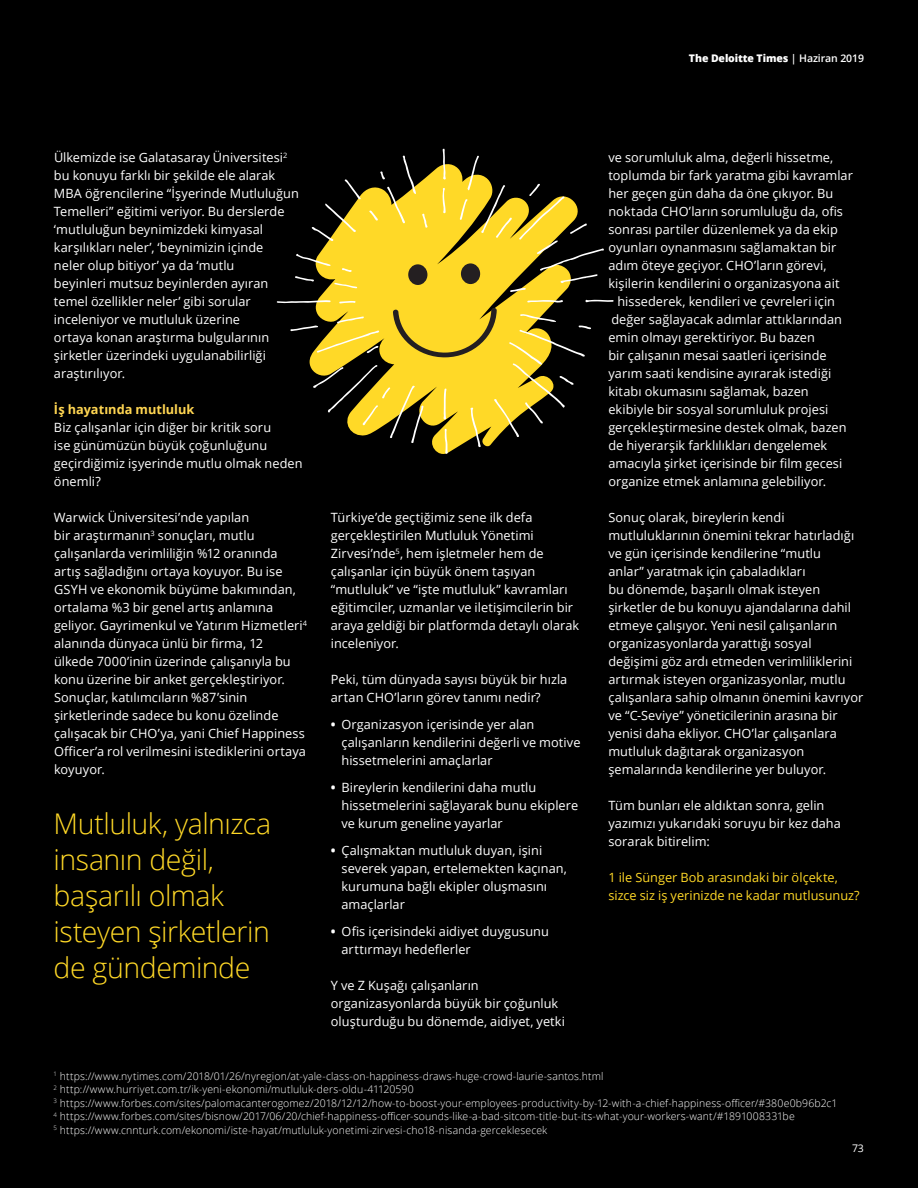
<style>
.page{position:relative;width:918px;height:1188px;background:#000}
.page>*{position:absolute;margin:0;border:0;box-sizing:border-box;transform-origin:0 0}
.t1{font:300 28.5px/36px "Open Sans";letter-spacing:-.02em;color:#ffd927}
.t2{font:12.75px/18px "Open Sans";letter-spacing:.005em;color:#fff}
.t3{font:12.75px/18px "Open Sans";color:#ffd927}
.t4{font:700 12.75px "Open Sans";color:#ffd652}
.t5{font:300 10.5px/13.5px "Open Sans";letter-spacing:.01em;color:#fff}
.t6{font:800 10.5px "Open Sans";letter-spacing:-.01em;color:#fff}
.t7{font:10.5px "Open Sans";color:#fff}
.s1{font-weight:600}
.s2{font-weight:700}
</style>
<div class="page">
<svg style="left:316px;top:164px;width:248px;height:136px;background:#debd22"></svg>
<svg style="left:296px;top:254px;width:35px;height:12px"></svg>
<svg style="left:443px;top:149px;width:3px;height:31px"></svg>
<svg style="left:311px;top:179px;width:50px;height:62px"></svg>
<svg style="left:442px;top:188px;width:4px;height:25px"></svg>
<svg style="left:334px;top:283px;width:23px;height:5px"></svg>
<svg style="left:295px;top:276px;width:19px;height:6px"></svg>
<svg style="left:460px;top:156px;width:144px;height:136px"></svg>
<svg style="left:422px;top:214px;width:6px;height:14px"></svg>
<svg style="left:342px;top:268px;width:10px;height:4px"></svg>
<svg style="left:369px;top:156px;width:47px;height:67px"></svg>
<div style="left:461px;top:263px;width:19px;height:21px;background:#241f21;border-radius:50%"></div>
<div style="left:408px;top:264px;width:20px;height:21px;background:#241f21;border-radius:50%"></div>
<svg style="left:277px;top:300px;width:337px;height:154px"></svg>
<p class="t6" style="left:689px;top:50px;width:177px">The Deloitte Times <span class="s1">| Haziran 2019</span></p>
<p class="t2" style="left:54px;top:148px;width:246px">Ülkemizde ise Galatasaray Üniversitesi<sup>2 </sup>bu konuyu farklı bir şekilde ele alarak MBA öğrencilerine “İşyerinde Mutluluğun Temelleri” eğitimi veriyor. Bu derslerde ‘mutluluğun beynimizdeki kimyasal karşılıkları neler’, ‘beynimizin içinde<br>neler olup bitiyor’ ya da ‘mutlu<br>beyinleri mutsuz beyinlerden ayıran temel özellikler neler’ gibi sorular inceleniyor ve mutluluk üzerine<br>ortaya konan araştırma bulgularının şirketler üzerindeki uygulanabilirliği araştırılıyor.</p>
<p class="t4" style="left:54px;top:400px;width:142px">İş hayatında mutluluk</p>
<p class="t2" style="left:54px;top:418px;width:250px">Biz çalışanlar için diğer bir kritik soru<br>ise günümüzün büyük çoğunluğunu geçirdiğimiz işyerinde mutlu olmak neden önemli?</p>
<p class="t2" style="left:54px;top:508px;width:255px">Warwick Üniversitesi’nde yapılan<br>bir araştırmanın<sup>3</sup> sonuçları, mutlu çalışanlarda verimliliğin %12 oranında artış sağladığını ortaya koyuyor. Bu ise GSYH ve ekonomik büyüme bakımından, ortalama %3 bir genel artış anlamına geliyor. Gayrimenkul ve Yatırım Hizmetleri<sup>4 </sup>alanında dünyaca ünlü bir firma, 12<br>ülkede 7000’inin üzerinde çalışanıyla bu konu üzerine bir anket gerçekleştiriyor.<br>Sonuçlar, katılımcıların %87’sinin şirketlerinde sadece bu konu özelinde çalışacak bir CHO’ya, yani Chief Happiness Officer’a rol verilmesini istediklerini ortaya koyuyor.</p>
<p class="t2" style="left:331px;top:508px;width:250px">Türkiye’de geçtiğimiz sene ilk defa gerçekleştirilen Mutluluk Yönetimi Zirvesi’nde<sup>5</sup>, hem işletmeler hem de çalışanlar için büyük önem taşıyan “mutluluk” ve “işte mutluluk” kavramları eğitimciler, uzmanlar ve iletişimcilerin bir araya geldiği bir platformda detaylı olarak inceleniyor.</p>
<p class="t2" style="left:331px;top:670px;width:238px">Peki, tüm dünyada sayısı büyük bir hızla artan CHO’ların görev tanımı nedir?</p>
<p class="t2" style="left:341px;top:715px;width:241px;text-indent:-11px"><span class="s2">•</span> Organizasyon içerisinde yer alan çalışanların kendilerini değerli ve motive hissetmelerini amaçlarlar</p>
<p class="t2" style="left:341px;top:778px;width:238px;text-indent:-11px"><span class="s2">•</span> Bireylerin kendilerini daha mutlu hissetmelerini sağlayarak bunu ekiplere ve kurum geneline yayarlar</p>
<p class="t2" style="left:341px;top:841px;width:227px;text-indent:-11px"><span class="s2">•</span> Çalışmaktan mutluluk duyan, işini severek yapan, ertelemekten kaçınan, kurumuna bağlı ekipler oluşmasını amaçlarlar</p>
<p class="t2" style="left:341px;top:922px;width:209px;text-indent:-11px"><span class="s2">•</span> Ofis içerisindeki aidiyet duygusunu arttırmayı hedeflerler</p>
<p class="t2" style="left:331px;top:976px;width:236px">Y ve Z Kuşağı çalışanların organizasyonlarda büyük bir çoğunluk oluşturduğu bu dönemde, aidiyet, yetki</p>
<h1 class="t1" style="left:54px;top:805px;width:219px">Mutluluk, yalnızca insanın değil, başarılı olmak isteyen şirketlerin de gündeminde</h1>
<p class="t2" style="left:608px;top:148px;width:246px">ve sorumluluk alma, değerli hissetme, toplumda bir fark yaratma gibi kavramlar her geçen gün daha da öne çıkıyor. Bu noktada CHO’ların sorumluluğu da, ofis sonrası partiler düzenlemek ya da ekip oyunları oynanmasını sağlamaktan bir adım öteye geçiyor. CHO’ların görevi, kişilerin kendilerini o organizasyona ait</p>
<p class="t2" style="left:608px;top:292px;width:240px;text-indent:9px">hissederek, kendileri ve çevreleri için değer sağlayacak adımlar attıklarından emin olmayı gerektiriyor. Bu bazen<br>bir çalışanın mesai saatleri içerisinde yarım saati kendisine ayırarak istediği kitabı okumasını sağlamak, bazen ekibiyle bir sosyal sorumluluk projesi gerçekleştirmesine destek olmak, bazen de hiyerarşik farklılıkları dengelemek amacıyla şirket içerisinde bir film gecesi organize etmek anlamına gelebiliyor.</p>
<p class="t2" style="left:608px;top:508px;width:256px">Sonuç olarak, bireylerin kendi mutluluklarının önemini tekrar hatırladığı ve gün içerisinde kendilerine “mutlu<br>anlar” yaratmak için çabaladıkları<br>bu dönemde, başarılı olmak isteyen şirketler de bu konuyu ajandalarına dahil etmeye çalışıyor. Yeni nesil çalışanların organizasyonlarda yarattığı sosyal değişimi göz ardı etmeden verimliliklerini artırmak isteyen organizasyonlar, mutlu çalışanlara sahip olmanın önemini kavrıyor ve “C-Seviye” yöneticilerinin arasına bir yenisi daha ekliyor. CHO’lar çalışanlara mutluluk dağıtarak organizasyon şemalarında kendilerine yer buluyor.</p>
<p class="t2" style="left:608px;top:796px;width:234px">Tüm bunları ele aldıktan sonra, gelin yazımızı yukarıdaki soruyu bir kez daha sorarak bitirelim:</p>
<p class="t3" style="left:608px;top:868px;width:253px">1 ile Sünger Bob arasındaki bir ölçekte, sizce siz iş yerinizde ne kadar mutlusunuz?</p>
<p class="t5" style="left:54px;top:1069px;width:785px"><sup>1</sup> https://www.nytimes.com/2018/01/26/nyregion/at-yale-class-on-happiness-draws-huge-crowd-laurie-santos.html<br><sup>2</sup> http://www.hurriyet.com.tr/ik-yeni-ekonomi/mutluluk-ders-oldu-41120590<br><sup>3</sup> https://www.forbes.com/sites/palomacanterogomez/2018/12/12/how-to-boost-your-employees-productivity-by-12-with-a-chief-happiness-officer/#380e0b96b2c1<br><sup>4</sup> https://www.forbes.com/sites/bisnow/2017/06/20/chief-happiness-officer-sounds-like-a-bad-sitcom-title-but-its-what-your-workers-want/#1891008331be<br><sup>5</sup> https://www.cnnturk.com/ekonomi/iste-hayat/mutluluk-yonetimi-zirvesi-cho18-nisanda-gerceklesecek</p>
<p class="t7" style="left:852px;top:1141px;width:13px">73</p>
</div>
